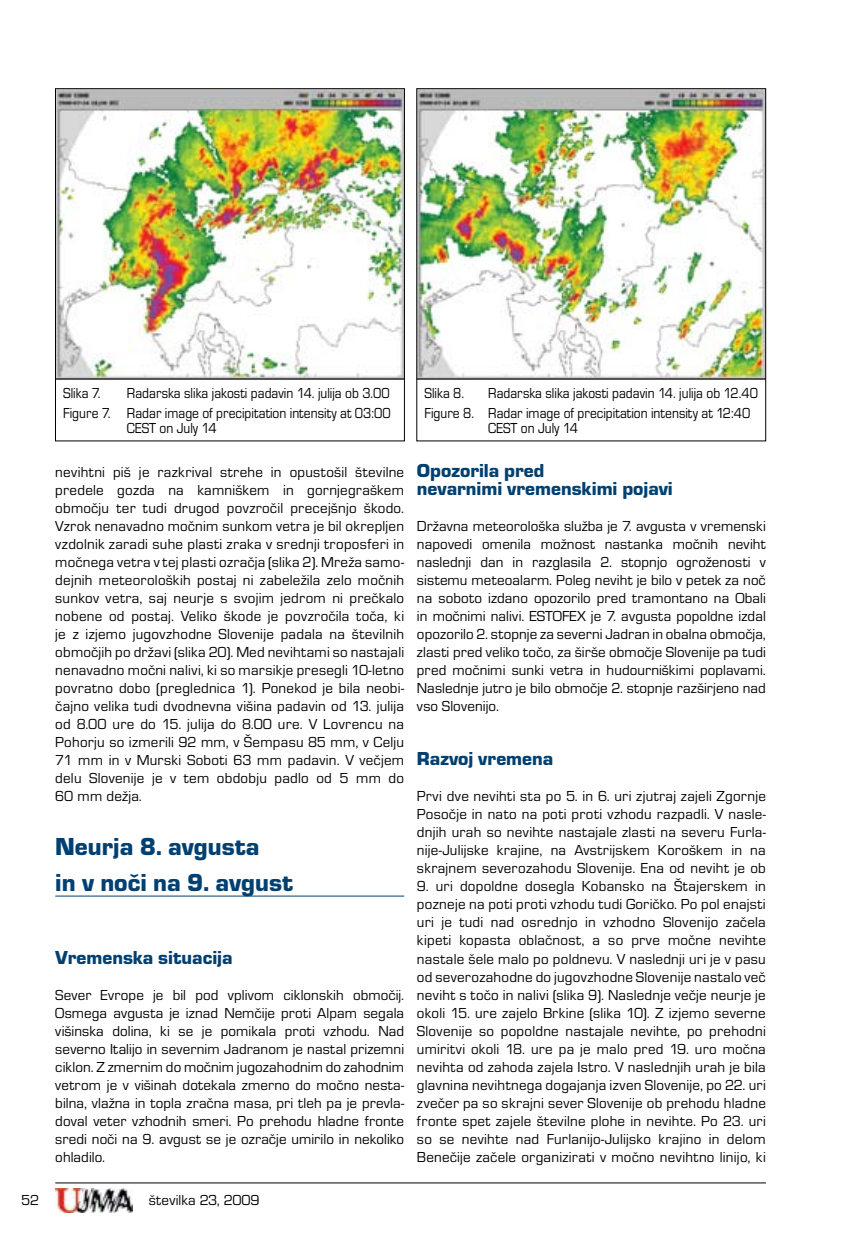
<style>
.page{position:relative;width:851px;height:1234px;background:#fff}
.page>*{position:absolute;margin:0;border:0;box-sizing:border-box;transform-origin:0 0}
.t1{font:25.5px/36px "Eurostile TEE Blac";color:#004071}
.t2{font:19.5px/18px "Eurostile TEE Blac";color:#004071}
.t3{font:15px/18px "Eurostile TEE";letter-spacing:.005em;color:#000;text-align:justify}
.t4{font:15px/20px "Eurostile TEE";letter-spacing:.005em;color:#000;text-align:right;scale:.9 1}
</style>
<div class="page">
<hr style="left:55px;top:1182px;width:710px;height:1px;background:#000">
<img style="left:55px;top:1188px;width:77px;height:24px">
<img style="left:418px;top:90px;width:345px;height:288px">
<img style="left:57px;top:90px;width:345px;height:288px">
<div style="left:55px;top:88px;width:349px;height:353px;border:1px solid #000"></div>
<hr style="left:55px;top:895px;width:349px;height:1px;background:#004071">
<hr style="left:55px;top:378px;width:349px;height:1px;background:#000">
<hr style="left:417px;top:378px;width:348px;height:1px;background:#000">
<p class="t4" style="left:63px;top:383px;width:43px">Slika 7.</p>
<p class="t4" style="left:63px;top:383px;width:365px">Radarska slika jakosti padavin 14. julija ob 3.00<br>Figure 7. Radar image of precipitation intensity at 03:00</p>
<p class="t4" style="left:127px;top:419px;width:101px">CEST on July 14</p>
<p class="t3" style="left:55px;top:463px;width:350px">nevihtni piš je razkrival strehe in opustošil številne predele gozda na kamniškem in gornjegraškem območju ter tudi drugod povzročil precejšnjo škodo.<br>Vzrok nenavadno močnim sunkom vetra je bil okrepljen vzdolnik zaradi suhe plasti zraka v srednji troposferi in močnega vetra v tej plasti ozračja (slika 2). Mreža samo&shy;dejnih meteoroloških postaj ni zabeležila zelo močnih sunkov vetra, saj neurje s svojim jedrom ni prečkalo nobene od postaj. Veliko škode je povzročila toča, ki je z izjemo jugovzhodne Slovenije padala na številnih območjih po državi (slika 20). Med nevihtami so nastajali nenavadno močni nalivi, ki so marsikje presegli 10-letno povratno dobo (preglednica 1). Ponekod je bila neobi&shy;čajno velika tudi dvodnevna višina padavin od 13. julija od 8.00 ure do 15. julija do 8.00 ure. V Lovrencu na Pohorju so izmerili 92 mm, v Šempasu 85 mm, v Celju 71 mm in v Murski Soboti 63 mm padavin. V večjem delu Slovenije je v tem obdobju padlo od 5 mm do 60 mm dežja.</p>
<h1 class="t1" style="left:55px;top:829px;width:239px">Neurja 8. avgusta<br>in v noči na 9. avgust</h1>
<h2 class="t2" style="left:55px;top:948px;width:179px">Vremenska situacija</h2>
<p class="t3" style="left:55px;top:985px;width:350px">Sever Evrope je bil pod vplivom ciklonskih območij.<br>Osmega avgusta je iznad Nemčije proti Alpam segala višinska dolina, ki se je pomikala proti vzhodu. Nad severno Italijo in severnim Jadranom je nastal prizemni ciklon. Z zmernim do močnim jugozahodnim do zahodnim vetrom je v višinah dotekala zmerno do močno nesta&shy;bilna, vlažna in topla zračna masa, pri tleh pa je prevla&shy;doval veter vzhodnih smeri. Po prehodu hladne fronte sredi noči na 9. avgust se je ozračje umirilo in nekoliko ohladilo.</p>
<p class="t3" style="left:21px;top:1190px;width:19px">52</p>
<p class="t3" style="left:149px;top:1190px;width:112px">številka 23, 2009</p>
<p class="t4" style="left:424px;top:383px;width:46px">Slika 8.</p>
<p class="t4" style="left:424px;top:383px;width:372px;text-align:left;text-indent:64px">Radarska slika jakosti padavin 14. julija ob 12.40<br>Figure 8. Radar image of precipitation intensity at 12:40</p>
<p class="t4" style="left:488px;top:419px;width:101px">CEST on July 14</p>
<h2 class="t2" style="left:417px;top:462px;width:257px">Opozorila pred<br>nevarnimi vremenskimi pojavi</h2>
<p class="t3" style="left:417px;top:517px;width:350px">Državna meteorološka služba je 7. avgusta v vremenski napovedi omenila možnost nastanka močnih neviht naslednji dan in razglasila 2. stopnjo ogroženosti v sistemu meteoalarm. Poleg neviht je bilo v petek za noč na soboto izdano opozorilo pred tramontano na Obali in močnimi nalivi. ESTOFEX je 7. avgusta popoldne izdal opozorilo 2. stopnje za severni Jadran in obalna območja, zlasti pred veliko točo, za širše območje Slovenije pa tudi pred močnimi sunki vetra in hudourniškimi poplavami.<br>Naslednje jutro je bilo območje 2. stopnje razširjeno nad vso Slovenijo.</p>
<h2 class="t2" style="left:417px;top:750px;width:138px">Razvoj vremena</h2>
<p class="t3" style="left:417px;top:787px;width:350px">Prvi dve nevihti sta po 5. in 6. uri zjutraj zajeli Zgornje Posočje in nato na poti proti vzhodu razpadli. V nasle&shy;dnjih urah so nevihte nastajale zlasti na severu Furla&shy;nije-Julijske krajine, na Avstrijskem Koroškem in na skrajnem severozahodu Slovenije. Ena od neviht je ob</p>
<p class="t3" style="left:417px;top:877px;width:350px">9. uri dopoldne dosegla Kobansko na Štajerskem in pozneje na poti proti vzhodu tudi Goričko. Po pol enajsti uri je tudi nad osrednjo in vzhodno Slovenijo začela kipeti kopasta oblačnost, a so prve močne nevihte nastale šele malo po poldnevu. V naslednji uri je v pasu od severozahodne do jugovzhodne Slovenije nastalo več neviht s točo in nalivi (slika 9). Naslednje večje neurje je okoli 15. ure zajelo Brkine (slika 10). Z izjemo severne Slovenije so popoldne nastajale nevihte, po prehodni umiritvi okoli 18. ure pa je malo pred 19. uro močna nevihta od zahoda zajela Istro. V naslednjih urah je bila glavnina nevihtnega dogajanja izven Slovenije, po 22. uri zvečer pa so skrajni sever Slovenije ob prehodu hladne fronte spet zajele številne plohe in nevihte. Po 23. uri so se nevihte nad Furlanijo-Julijsko krajino in delom Benečije začele organizirati v močno nevihtno linijo, ki</p>
</div>
